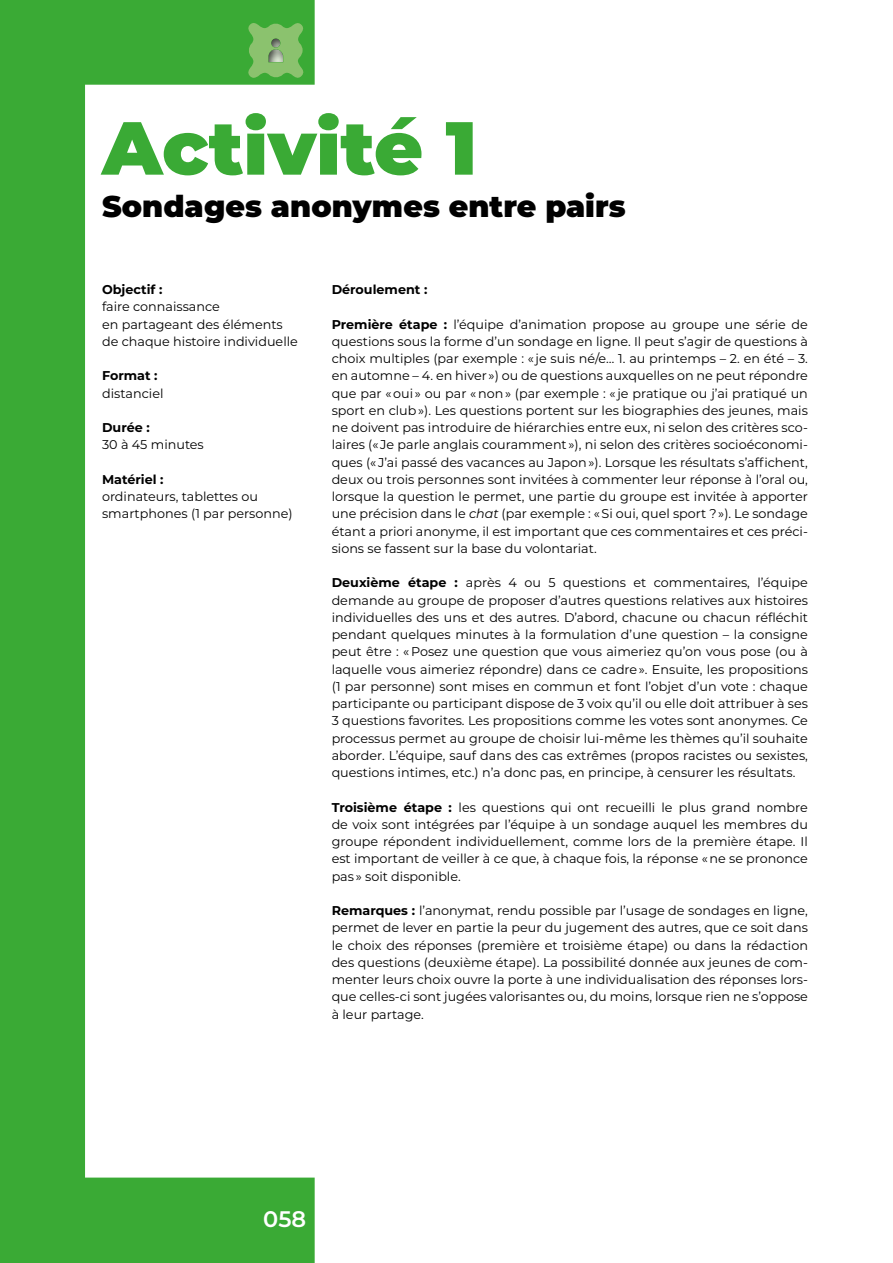
<style>
.page{position:relative;width:893px;height:1263px;background:#fff}
.page>*{position:absolute;margin:0;border:0;box-sizing:border-box;transform-origin:0 0}
.t1{font:900 75px "Montserrat";color:#3aaa35}
.t2{font:900 30px "Montserrat";color:#000}
.t3{font:600 22.5px "Montserrat";color:#fff}
.t4{font:12.75px/17.2px "Montserrat";color:#000;text-align:justify}
.t5{font:700 12.75px "Montserrat";color:#000}
.s1{font-weight:700}
.s2{font-style:italic}
</style>
<div class="page">
<svg style="left:0;top:0;width:315px;height:1263px"></svg>
<svg style="left:247px;top:21px;width:58px;height:58px"></svg>
<h1 class="t1" style="left:102px;top:92px;width:376px">Activité 1</h1>
<h2 class="t2" style="left:102px;top:184px;width:525px">Sondages anonymes entre pairs</h2>
<p class="t5" style="left:102px;top:280px;width:62px">Objectif :</p>
<p class="t4" style="left:102px;top:298px;width:197px;text-align:left">faire connaissance<br>en partageant des éléments de chaque histoire individuelle</p>
<p class="t5" style="left:102px;top:367px;width:57px">Format :</p>
<p class="t4" style="left:102px;top:384px;width:63px">distanciel</p>
<p class="t5" style="left:102px;top:418px;width:49px">Durée :</p>
<p class="t4" style="left:102px;top:436px;width:103px">30 à 45 minutes</p>
<p class="t5" style="left:102px;top:470px;width:63px">Matériel :</p>
<p class="t4" style="left:102px;top:487px;width:192px">ordinateurs, tablettes ou smartphones (1 par personne)</p>
<p class="t5" style="left:332px;top:280px;width:97px">Déroulement :</p>
<p class="t4" style="left:332px;top:315px;width:478px"><span class="s1">Première étape :</span> l’équipe d’animation propose au groupe une série de questions sous la forme d’un sondage en ligne. Il peut s’agir de questions à choix multiples (par exemple : « je suis né/e… 1. au printemps – 2. en été – 3. en automne – 4. en hiver ») ou de questions auxquelles on ne peut répondre que par « oui » ou par « non » (par exemple : « je pratique ou j’ai pratiqué un sport en club »). Les questions portent sur les biographies des jeunes, mais ne doivent pas introduire de hiérarchies entre eux, ni selon des critères sco&shy;laires (« Je parle anglais couramment »), ni selon des critères socioéconomi&shy;ques (« J’ai passé des vacances au Japon »). Lorsque les résultats s’affichent, deux ou trois personnes sont invitées à commenter leur réponse à l’oral ou, lorsque la question le permet, une partie du groupe est invitée à apporter une précision dans le <span class="s2">chat</span> (par exemple : « Si oui, quel sport ? »). Le sondage étant a priori anonyme, il est important que ces commentaires et ces préci&shy;sions se fassent sur la base du volontariat.</p>
<p class="t4" style="left:332px;top:574px;width:478px"><span class="s1">Deuxième étape :</span> après 4 ou 5 questions et commentaires, l’équipe demande au groupe de proposer d’autres questions relatives aux histoires individuelles des uns et des autres. D’abord, chacune ou chacun réfléchit pendant quelques minutes à la formulation d’une question – la consigne peut être : « Posez une question que vous aimeriez qu’on vous pose (ou à laquelle vous aimeriez répondre) dans ce cadre ». Ensuite, les propositions (1 par personne) sont mises en commun et font l’objet d’un vote : chaque participante ou participant dispose de 3 voix qu’il ou elle doit attribuer à ses 3 questions favorites. Les propositions comme les votes sont anonymes. Ce processus permet au groupe de choisir lui-même les thèmes qu’il souhaite aborder. L’équipe, sauf dans des cas extrêmes (propos racistes ou sexistes, questions intimes, etc.) n’a donc pas, en principe, à censurer les résultats.</p>
<p class="t4" style="left:332px;top:798px;width:478px"><span class="s1">Troisième étape :</span> les questions qui ont recueilli le plus grand nombre de voix sont intégrées par l’équipe à un sondage auquel les membres du groupe répondent individuellement, comme lors de la première étape. Il est important de veiller à ce que, à chaque fois, la réponse « ne se prononce pas » soit disponible.</p>
<p class="t4" style="left:332px;top:901px;width:478px"><span class="s1">Remarques :</span> l’anonymat, rendu possible par l’usage de sondages en ligne, permet de lever en partie la peur du jugement des autres, que ce soit dans le choix des réponses (première et troisième étape) ou dans la rédaction des questions (deuxième étape). La possibilité donnée aux jeunes de com&shy;menter leurs choix ouvre la porte à une individualisation des réponses lors&shy;que celles-ci sont jugées valorisantes ou, du moins, lorsque rien ne s’oppose à leur partage.</p>
<h3 class="t3" style="left:263px;top:1203px;width:44px">058</h3>
</div>
